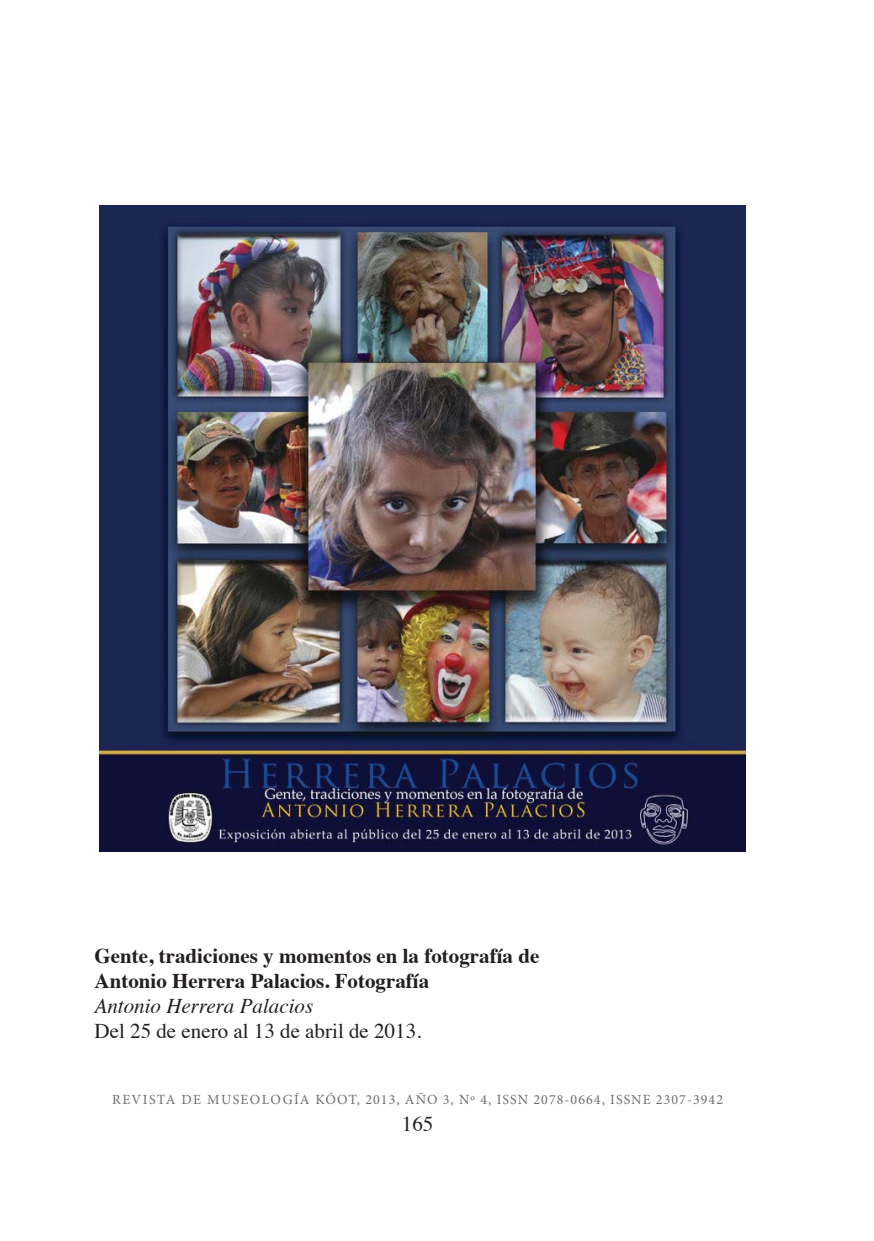
<style>
.page{position:relative;width:874px;height:1241px;background:#fff}
.page>*{position:absolute;margin:0;border:0;box-sizing:border-box;transform-origin:0 0}
.t1{font:700 21px/25.2px "Times";color:#231f20}
.t2{font:21px "Times";color:#231f20}
.t3{font:italic 21px "Times";color:#231f20}
.t4{font:14px "Minion Pro";letter-spacing:.075em;color:#6d6e70}
</style>
<div class="page">
<img style="left:99px;top:205px;width:646px;height:646px">
<p class="t1" style="left:94px;top:945px;width:446px">Gente, tradiciones y momentos en la fotografía de<br>Antonio Herrera Palacios. Fotografía</p>
<p class="t3" style="left:94px;top:997px;width:220px">Antonio Herrera Palacios</p>
<p class="t2" style="left:94px;top:1022px;width:328px">Del 25 de enero al 13 de abril de 2013.</p>
<p class="t4" style="left:112px;top:1095px;width:612px">REVISTA DE MUSEOLOGÍA KÓOT, 2013, AÑO 3, Nº 4, ISSN 2078-0664, ISSNE 2307-3942</p>
<p class="t2" style="left:402px;top:1115px;width:33px">165</p>
</div>
